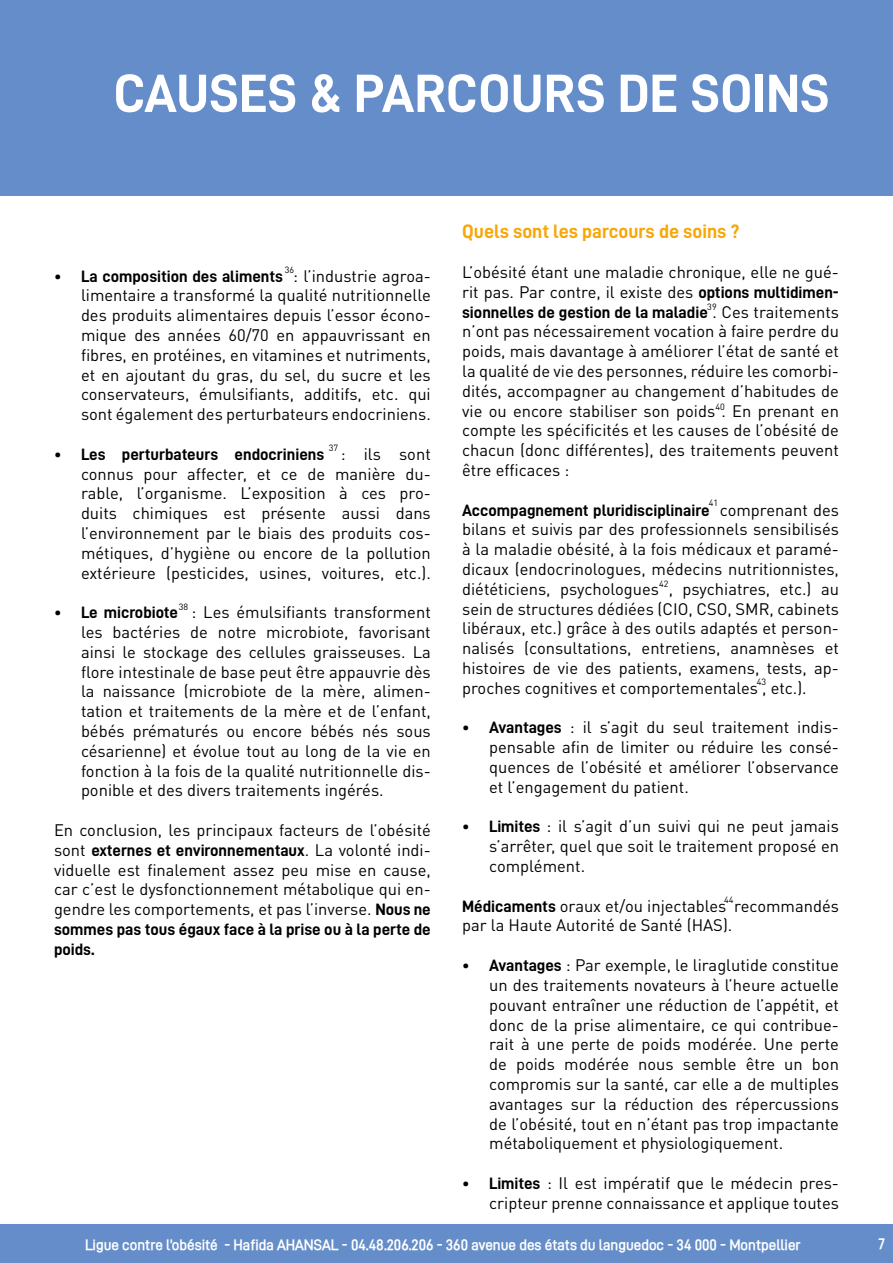
<style>
.page{position:relative;width:893px;height:1263px;background:#fff}
.page>*{position:absolute;margin:0;border:0;box-sizing:border-box;transform-origin:0 0}
.t1{font:54px "D DIN PRO Bold";color:#fff}
.t2{font:19.5px "D DIN PRO Bold";color:#f7a707}
.t3{font:16.5px/19.8px "DIN Pro";color:#000;text-align:justify}
.t4{font:16.5px/19.8px "D DIN PRO Bold";color:#000}
.t5{font:700 15px "D DIN PRO Semi";color:#fff}
.t6{font:9px "DIN Pro";color:#000}
.s1{font-family:"DIN Pro"}
.s2{font-family:"D DIN PRO Bold"}
</style>
<div class="page">
<div style="left:0;top:0;width:893px;height:196px;background:#648dc9"></div>
<div style="left:0;top:1225px;width:893px;height:38px;background:#648dc9"></div>
<h1 class="t1" style="left:113px;top:63px;width:718px">CAUSES &amp; PARCOURS DE SOINS</h1>
<p class="t6" style="left:285px;top:263px;width:11px">36</p>
<p class="t4" style="left:54px;top:266px;width:378px">• La composition des aliments <span class="s1">: l’industrie agroa-</span></p>
<p class="t3" style="left:81px;top:284px;width:351px">limentaire a transformé la qualité nutritionnelle des produits alimentaires depuis l’essor écono&shy;mique des années 60/70 en appauvrissant en fibres, en protéines, en vitamines et nutriments, et en ajoutant du gras, du sel, du sucre et les conservateurs, émulsifiants, additifs, etc. qui sont également des perturbateurs endocriniens.</p>
<p class="t4" style="left:54px;top:444px;width:378px">• Les perturbateurs endocriniens <span class="s1">: ils sont</span></p>
<p class="t3" style="left:81px;top:462px;width:351px">connus pour affecter, et ce de manière du&shy;rable, l’organisme. L’exposition à ces pro&shy;duits chimiques est présente aussi dans l’environnement par le biais des produits cos&shy;métiques, d’hygiène ou encore de la pollution extérieure (pesticides, usines, voitures, etc.).</p>
<p class="t3" style="left:81px;top:601px;width:351px;text-indent:-27px"><span class="s2">• Le microbiote</span> : Les émulsifiants transforment les bactéries de notre microbiote, favorisant ainsi le stockage des cellules graisseuses. La flore intestinale de base peut être appauvrie dès la naissance (microbiote de la mère, alimen&shy;tation et traitements de la mère et de l’enfant, bébés prématurés ou encore bébés nés sous césarienne) et évolue tout au long de la vie en fonction à la fois de la qualité nutritionnelle dis&shy;ponible et des divers traitements ingérés.</p>
<p class="t3" style="left:54px;top:818px;width:378px">En conclusion, les principaux facteurs de l’obésité</p>
<p class="t4" style="left:54px;top:840px;width:378px"><span class="s1">sont</span> externes et environnementaux<span class="s1">. La volonté indi-</span></p>
<p class="t3" style="left:54px;top:858px;width:378px">viduelle est finalement assez peu mise en cause, car c’est le dysfonctionnement métabolique qui en&shy;gendre les comportements, et pas l’inverse. <span class="s2">Nous ne</span></p>
<p class="t4" style="left:54px;top:919px;width:378px">sommes pas tous égaux face à la prise ou à la perte de poids.</p>
<p class="t6" style="left:329px;top:440px;width:11px">37</p>
<p class="t6" style="left:179px;top:600px;width:11px">38</p>
<p class="t2" style="left:462px;top:221px;width:279px">Quels sont les parcours de soins ?</p>
<p class="t3" style="left:462px;top:260px;width:378px">L’obésité étant une maladie chronique, elle ne gué&shy;rit pas. Par contre, il existe des <span class="s2">options multidimen-</span></p>
<p class="t4" style="left:462px;top:302px;width:378px">sionnelles de gestion de la maladie <span class="s1">. Ces traitements</span></p>
<p class="t3" style="left:462px;top:320px;width:378px">n’ont pas nécessairement vocation à faire perdre du poids, mais davantage à améliorer l’état de santé et la qualité de vie des personnes, réduire les comorbi&shy;dités, accompagner au changement d’habitudes de vie ou encore stabiliser son poids . En prenant en compte les spécificités et les causes de l’obésité de chacun (donc différentes), des traitements peuvent être efficaces :</p>
<p class="t4" style="left:462px;top:500px;width:378px">Accompagnement pluridisciplinaire <span class="s1">comprenant des</span></p>
<p class="t3" style="left:462px;top:518px;width:378px">bilans et suivis par des professionnels sensibilisés à la maladie obésité, à la fois médicaux et paramé&shy;dicaux (endocrinologues, médecins nutritionnistes, diététiciens, psychologues , psychiatres, etc.) au sein de structures dédiées (CIO, CSO, SMR, cabinets libéraux, etc.) grâce à des outils adaptés et person&shy;nalisés (consultations, entretiens, anamnèses et histoires de vie des patients, examens, tests, ap&shy;proches cognitives et comportementales , etc.).</p>
<p class="t3" style="left:489px;top:716px;width:351px;text-indent:-27px"><span class="s2">• Avantages</span> : il s’agit du seul traitement indis&shy;pensable afin de limiter ou réduire les consé&shy;quences de l’obésité et améliorer l’observance et l’engagement du patient.</p>
<p class="t3" style="left:489px;top:815px;width:351px;text-indent:-27px"><span class="s2">• Limites</span> : il s’agit d’un suivi qui ne peut jamais s’arrêter, quel que soit le traitement proposé en complément.</p>
<p class="t3" style="left:462px;top:894px;width:378px"><span class="s2">Médicaments</span> oraux et/ou injectables recommandés par la Haute Autorité de Santé (HAS).</p>
<p class="t3" style="left:489px;top:953px;width:351px;text-indent:-27px"><span class="s2">• Avantages</span> : Par exemple, le liraglutide constitue un des traitements novateurs à l’heure actuelle pouvant entraîner une réduction de l’appétit, et donc de la prise alimentaire, ce qui contribue&shy;rait à une perte de poids modérée. Une perte de poids modérée nous semble être un bon compromis sur la santé, car elle a de multiples avantages sur la réduction des répercussions de l’obésité, tout en n’étant pas trop impactante métaboliquement et physiologiquement.</p>
<p class="t3" style="left:462px;top:1171px;width:378px;text-align:right"><span class="s2">• Limites</span> : Il est impératif que le médecin pres&shy;cripteur prenne connaissance et applique toutes</p>
<p class="t6" style="left:707px;top:300px;width:11px">39</p>
<p class="t6" style="left:715px;top:400px;width:11px">40</p>
<p class="t6" style="left:709px;top:495px;width:11px">41</p>
<p class="t6" style="left:659px;top:576px;width:11px">42</p>
<p class="t6" style="left:757px;top:675px;width:11px">43</p>
<p class="t6" style="left:724px;top:893px;width:11px">44</p>
<p class="t5" style="left:85px;top:1236px;width:717px">Ligue contre l’obésité - Hafida AHANSAL - 04.48.206.206 - 360 avenue des états du languedoc - 34 000 - Montpellier</p>
<p class="t5" style="left:878px;top:1235px;width:8px">7</p>
</div>
